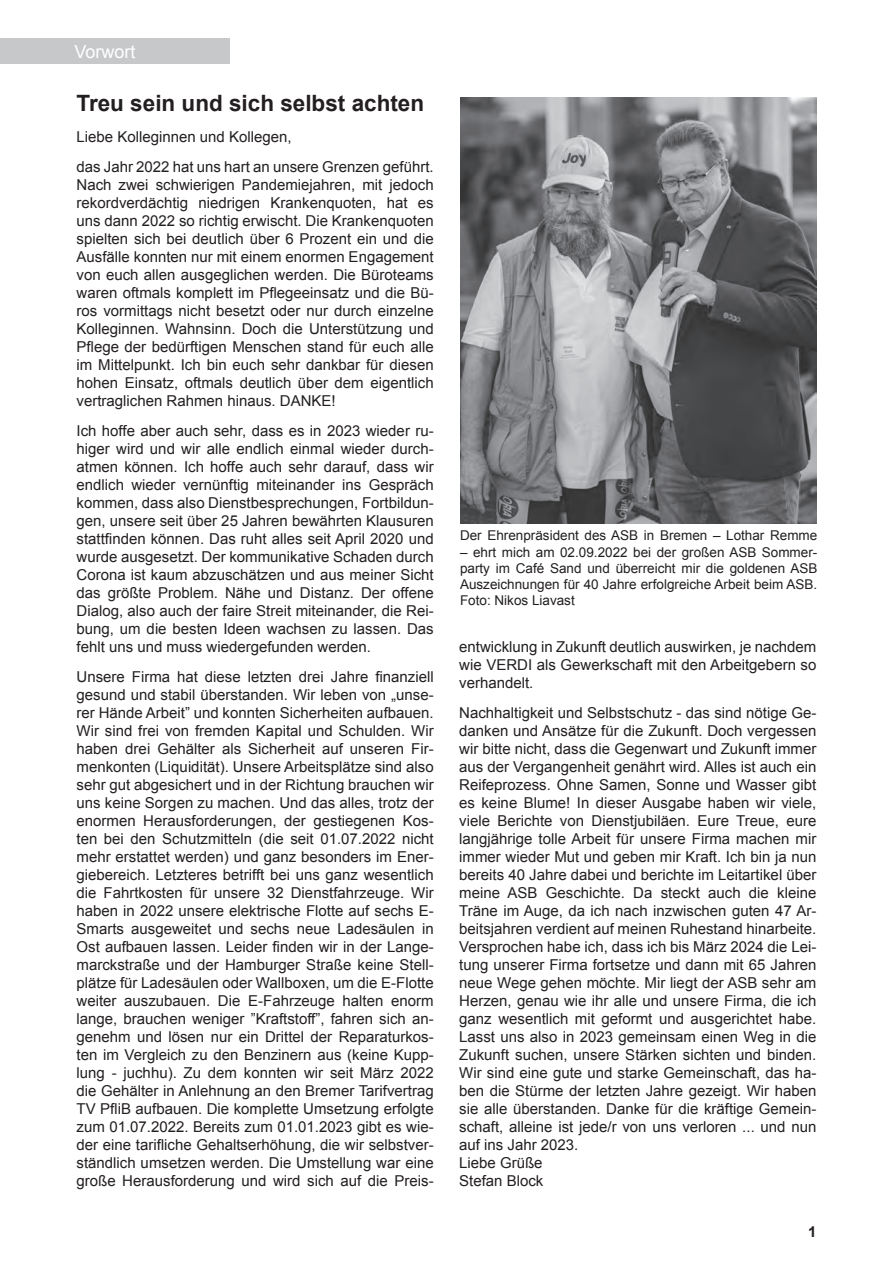
<style>
.page{position:relative;width:893px;height:1263px;background:#fff}
.page>*{position:absolute;margin:0;border:0;box-sizing:border-box;transform-origin:0 0}
.t1{font:700 22.5px "Arial";color:#231f20}
.t2{font:18px "Arial";color:#fff}
.t3{font:15px/18px "Arial";color:#231f20;text-align:justify}
.t4{font:700 15px "Arial";color:#231f20}
.t5{font:13.5px/16.2px "Arial";color:#231f20;text-align:justify}
</style>
<div class="page">
<div style="left:0;top:38px;width:230px;height:26px;background:#c7c8ca"></div>
<img style="left:460px;top:98px;width:356px;height:425px">
<p class="t2" style="left:75px;top:39px;width:62px">Vorwort</p>
<h1 class="t1" style="left:77px;top:88px;width:349px">Treu sein und sich selbst achten</h1>
<p class="t3" style="left:77px;top:122px;width:359px;line-height:30px">Liebe Kolleginnen und Kollegen,<br>das Jahr 2022 hat uns hart an unsere Grenzen geführt.</p>
<p class="t3" style="left:77px;top:176px;width:359px">Nach zwei schwierigen Pandemiejahren, mit jedoch rekordverdächtig niedrigen Krankenquoten, hat es uns dann 2022 so richtig erwischt. Die Krankenquoten spielten sich bei deutlich über 6 Prozent ein und die Ausfälle konnten nur mit einem enormen Engagement von euch allen ausgeglichen werden. Die Büroteams waren oftmals komplett im Pflegeeinsatz und die Bü&shy;ros vormittags nicht besetzt oder nur durch einzelne Kolleginnen. Wahnsinn. Doch die Unterstützung und Pflege der bedürftigen Menschen stand für euch alle im Mittelpunkt. Ich bin euch sehr dankbar für diesen hohen Einsatz, oftmals deutlich über dem eigentlich vertraglichen Rahmen hinaus. DANKE!</p>
<p class="t3" style="left:77px;top:422px;width:359px">Ich hoffe aber auch sehr, dass es in 2023 wieder ru&shy;higer wird und wir alle endlich einmal wieder durch&shy;atmen können. Ich hoffe auch sehr darauf, dass wir endlich wieder vernünftig miteinander ins Gespräch kommen, dass also Dienstbesprechungen, Fortbildun&shy;gen, unsere seit über 25 Jahren bewährten Klausuren stattfinden können. Das ruht alles seit April 2020 und wurde ausgesetzt. Der kommunikative Schaden durch Corona ist kaum abzuschätzen und aus meiner Sicht das größte Problem. Nähe und Distanz. Der offene Dialog, also auch der faire Streit miteinander, die Rei&shy;bung, um die besten Ideen wachsen zu lassen. Das fehlt uns und muss wiedergefunden werden.</p>
<p class="t3" style="left:77px;top:668px;width:359px">Unsere Firma hat diese letzten drei Jahre finanziell gesund und stabil überstanden. Wir leben von „unse&shy;rer Hände Arbeit” und konnten Sicherheiten aufbauen.<br>Wir sind frei von fremden Kapital und Schulden. Wir haben drei Gehälter als Sicherheit auf unseren Fir&shy;menkonten (Liquidität). Unsere Arbeitsplätze sind also sehr gut abgesichert und in der Richtung brauchen wir uns keine Sorgen zu machen. Und das alles, trotz der enormen Herausforderungen, der gestiegenen Kos&shy;ten bei den Schutzmitteln (die seit 01.07.2022 nicht mehr erstattet werden) und ganz besonders im Ener&shy;giebereich. Letzteres betrifft bei uns ganz wesentlich die Fahrtkosten für unsere 32 Dienstfahrzeuge. Wir haben in 2022 unsere elektrische Flotte auf sechs E-Smarts ausgeweitet und sechs neue Ladesäulen in Ost aufbauen lassen. Leider finden wir in der Lange&shy;marckstraße und der Hamburger Straße keine Stell&shy;plätze für Ladesäulen oder Wallboxen, um die E-Flotte weiter auszubauen. Die E-Fahrzeuge halten enorm lange, brauchen weniger ”Kraftstoff”, fahren sich an&shy;genehm und lösen nur ein Drittel der Reparaturkos&shy;ten im Vergleich zu den Benzinern aus (keine Kupp&shy;lung - juchhu). Zu dem konnten wir seit März 2022 die Gehälter in Anlehnung an den Bremer Tarifvertrag TV PfliB aufbauen. Die komplette Umsetzung erfolgte zum 01.07.2022. Bereits zum 01.01.2023 gibt es wie&shy;der eine tarifliche Gehaltserhöhung, die wir selbstver&shy;ständlich umsetzen werden. Die Umstellung war eine große Herausforderung und wird sich auf die Preis-</p>
<p class="t5" style="left:460px;top:528px;width:359px">Der Ehrenpräsident des ASB in Bremen – Lothar Remme</p>
<p class="t5" style="left:460px;top:544px;width:359px">– ehrt mich am 02.09.2022 bei der großen ASB Sommer&shy;party im Café Sand und überreicht mir die goldenen ASB Auszeichnungen für 40 Jahre erfolgreiche Arbeit beim ASB.<br>Foto: Nikos Liavast</p>
<p class="t3" style="left:459px;top:638px;width:359px">entwicklung in Zukunft deutlich auswirken, je nachdem wie VERDI als Gewerkschaft mit den Arbeitgebern so verhandelt.</p>
<p class="t3" style="left:459px;top:704px;width:359px;text-align:left">Nachhaltigkeit und Selbstschutz - das sind nötige Ge&shy;danken und Ansätze für die Zukunft. Doch vergessen wir bitte nicht, dass die Gegenwart und Zukunft immer aus der Vergangenheit genährt wird. Alles ist auch ein Reifeprozess. Ohne Samen, Sonne und Wasser gibt es keine Blume! In dieser Ausgabe haben wir viele, viele Berichte von Dienstjubiläen. Eure Treue, eure langjährige tolle Arbeit für unsere Firma machen mir immer wieder Mut und geben mir Kraft. Ich bin ja nun bereits 40 Jahre dabei und berichte im Leitartikel über meine ASB Geschichte. Da steckt auch die kleine Träne im Auge, da ich nach inzwischen guten 47 Ar&shy;beitsjahren verdient auf meinen Ruhestand hinarbeite.<br>Versprochen habe ich, dass ich bis März 2024 die Lei&shy;tung unserer Firma fortsetze und dann mit 65 Jahren neue Wege gehen möchte. Mir liegt der ASB sehr am Herzen, genau wie ihr alle und unsere Firma, die ich ganz wesentlich mit geformt und ausgerichtet habe.<br>Lasst uns also in 2023 gemeinsam einen Weg in die Zukunft suchen, unsere Stärken sichten und binden.<br>Wir sind eine gute und starke Gemeinschaft, das ha&shy;ben die Stürme der letzten Jahre gezeigt. Wir haben sie alle überstanden. Danke für die kräftige Gemein&shy;schaft, alleine ist jede/r von uns verloren ... und nun auf ins Jahr 2023.<br>Liebe Grüße<br>Stefan Block</p>
<p class="t4" style="left:808px;top:1221px;width:10px">1</p>
</div>
